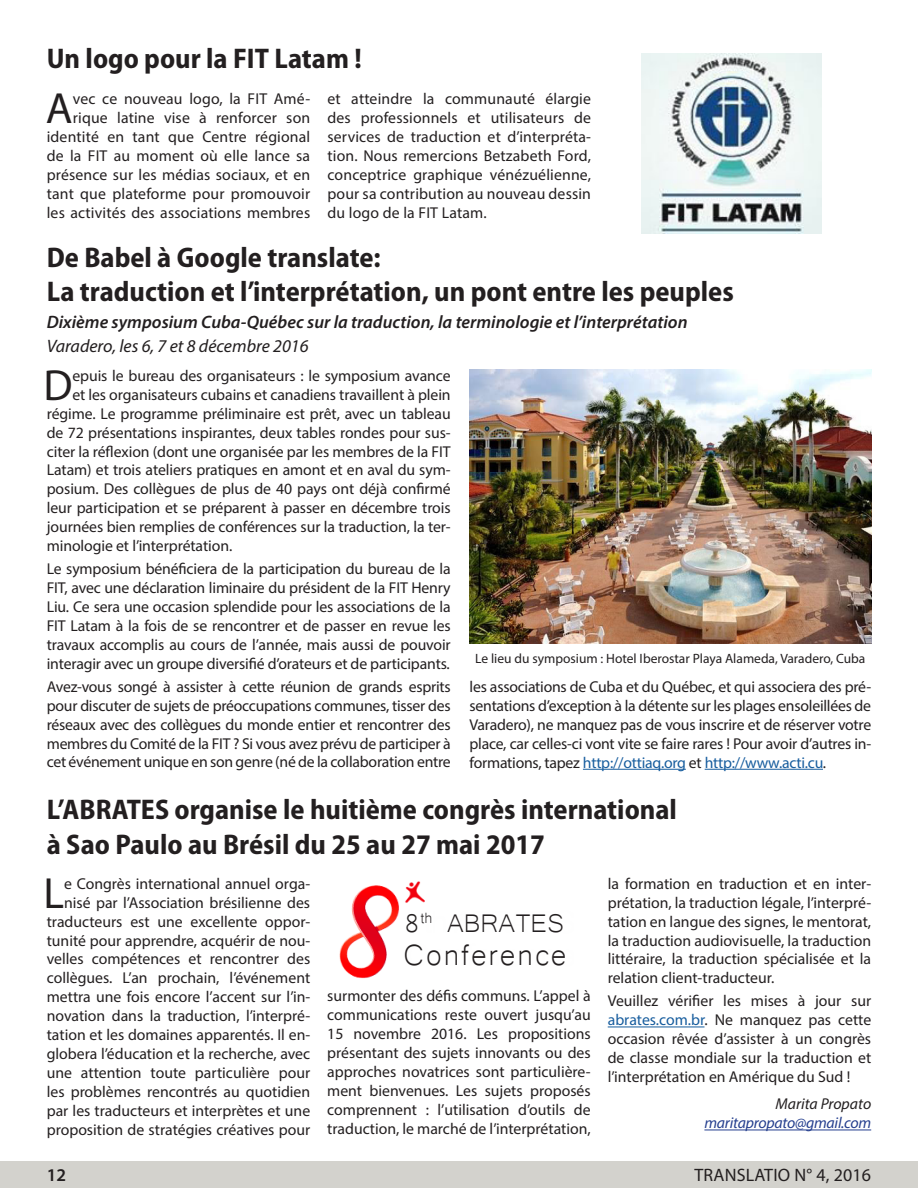
<style>
.page{position:relative;width:918px;height:1188px;background:#fff}
.page>*{position:absolute;margin:0;border:0;box-sizing:border-box;transform-origin:0 0}
.t1{font:43.8px "Myriad Pro";color:#231f20}
.t2{font:37.8px "Microsoft Yi Baiti";letter-spacing:.05em;color:#231f20}
.t3{font:33px "Microsoft Yi Baiti";color:#231f20}
.Titel_2{font:700 semi-condensed 28.5px/34.2px "Myriad Pro";color:#231f20}
.t4{font:italic 600 18px "Myriad Pro";color:#231f20}
.t5{font:italic 18px "Myriad Pro";color:#231f20}
.t6{font:18px "Myriad Pro";letter-spacing:.01em;color:#231f20}
.t7{font:600 18px "Myriad Pro";color:#231f20}
.t8{font:15.75px/18.9px "Myriad Pro";color:#231f20;text-align:justify}
.t9{font:italic 15.75px "Myriad Pro";letter-spacing:-.015em;color:#253f8e}
.t10{font:italic 15.75px "Myriad Pro";color:#231f20}
.t11{font:13.5px "Myriad Pro";color:#231f20}
.s1{color:#175d9e}
</style>
<div class="page">
<div style="left:0;top:1161px;width:918px;height:27px;background:#d3d2cd"></div>
<hr style="left:583px;top:769px;width:103px;height:1px;background:#175d9e">
<hr style="left:705px;top:769px;width:118px;height:1px;background:#175d9e">
<img style="left:339px;top:881px;width:86px;height:98px">
<img style="left:470px;top:369px;width:401px;height:275px">
<hr style="left:608px;top:1027px;width:97px;height:1px;background:#175d9e">
<hr style="left:704px;top:1130px;width:167px;height:1px;background:#253f8e">
<img style="left:642px;top:54px;width:180px;height:180px">
<p class="Titel_2" style="left:47px;top:41px;width:316px">Un logo pour la FIT Latam !</p>
<p class="t1" style="left:46px;top:82px;width:28px">A</p>
<p class="t8" style="left:47px;top:89px;width:265px;text-align:right">vec ce nouveau logo, la FIT Amé&shy;rique latine vise à renforcer son identité en tant que Centre régional de la FIT au moment où elle lance sa présence sur les médias sociaux, et en tant que plateforme pour promouvoir les activités des associations membres</p>
<p class="t8" style="left:328px;top:89px;width:265px">et atteindre la communauté élargie des professionnels et utilisateurs de services de traduction et d’interpréta&shy;tion. Nous remercions Betzabeth Ford, conceptrice graphique vénézuélienne, pour sa contribution au nouveau dessin du logo de la FIT Latam.</p>
<p class="Titel_2" style="left:47px;top:239px;width:336px">De Babel à Google translate:</p>
<p class="Titel_2" style="left:47px;top:273px;width:689px">La traduction et l’interprétation, un pont entre les peuples</p>
<p class="t4" style="left:47px;top:311px;width:642px">Dixième symposium Cuba-Québec sur la traduction, la terminologie et l’interprétation</p>
<p class="t5" style="left:47px;top:335px;width:263px">Varadero, les 6, 7 et 8 décembre 2016</p>
<p class="t1" style="left:43px;top:358px;width:31px">D</p>
<p class="t8" style="left:72px;top:366px;width:380px">epuis le bureau des organisateurs : le symposium avance</p>
<p class="t8" style="left:72px;top:385px;width:380px">et les organisateurs cubains et canadiens travaillent à plein</p>
<p class="t8" style="left:47px;top:404px;width:405px">régime. Le programme préliminaire est prêt, avec un tableau</p>
<p class="t8" style="left:47px;top:423px;width:405px">de 72 présentations inspirantes, deux tables rondes pour sus-</p>
<p class="t8" style="left:47px;top:442px;width:405px">citer la réflexion (dont une organisée par les membres de la FIT</p>
<p class="t8" style="left:47px;top:460px;width:405px">Latam) et trois ateliers pratiques en amont et en aval du sym-</p>
<p class="t8" style="left:47px;top:479px;width:405px">posium. Des collègues de plus de 40 pays ont déjà confirmé</p>
<p class="t8" style="left:47px;top:498px;width:405px">leur participation et se préparent à passer en décembre trois</p>
<p class="t8" style="left:47px;top:517px;width:405px">journées bien remplies de conférences sur la traduction, la ter-</p>
<p class="t8" style="left:47px;top:536px;width:187px">minologie et l’interprétation.</p>
<p class="t8" style="left:47px;top:559px;width:405px">Le symposium bénéficiera de la participation du bureau de la FIT, avec une déclaration liminaire du président de la FIT Henry Liu. Ce sera une occasion splendide pour les associations de la FIT Latam à la fois de se rencontrer et de passer en revue les travaux accomplis au cours de l’année, mais aussi de pouvoir interagir avec un groupe diversifié d’orateurs et de participants.</p>
<p class="t8" style="left:47px;top:677px;width:405px">Avez-vous songé à assister à cette réunion de grands esprits pour discuter de sujets de préoccupations communes, tisser des réseaux avec des collègues du monde entier et rencontrer des membres du Comité de la FIT ? Si vous avez prévu de participer à cet événement unique en son genre (né de la collaboration entre</p>
<p class="t8" style="left:470px;top:677px;width:403px">les associations de Cuba et du Québec, et qui associera des pré&shy;sentations d’exception à la détente sur les plages ensoleillées de Varadero), ne manquez pas de vous inscrire et de réserver votre place, car celles-ci vont vite se faire rares ! Pour avoir d’autres in&shy;formations, tapez <span class="s1">http://ottiaq.org</span> et <span class="s1">http://www.acti.cu</span>.</p>
<p class="t11" style="left:475px;top:650px;width:392px">Le lieu du symposium : Hotel Iberostar Playa Alameda, Varadero, Cuba</p>
<p class="Titel_2" style="left:47px;top:792px;width:632px">L’ABRATES organise le huitième congrès international à Sao Paulo au Brésil du 25 au 27 mai 2017</p>
<p class="t8" style="left:47px;top:874px;width:265px;text-align:right">e Congrès international annuel orga&shy;nisé par l’Association brésilienne des traducteurs est une excellente oppor&shy;tunité pour apprendre, acquérir de nou&shy;velles compétences et rencontrer des collègues. L’an prochain, l’événement mettra une fois encore l’accent sur l’in&shy;novation dans la traduction, l’interpré&shy;tation et les domaines apparentés. Il en&shy;globera l’éducation et la recherche, avec une attention toute particulière pour les problèmes rencontrés au quotidien par les traducteurs et interprètes et une proposition de stratégies créatives pour</p>
<p class="t1" style="left:43px;top:866px;width:22px">L</p>
<p class="t3" style="left:404px;top:904px;width:162px">8<sup>th</sup> ABRATES</p>
<p class="t2" style="left:404px;top:933px;width:165px">Conference</p>
<p class="t8" style="left:327px;top:986px;width:265px">surmonter des défis communs. L’appel à communications reste ouvert jusqu’au 15 novembre 2016. Les propositions présentant des sujets innovants ou des approches novatrices sont particulière&shy;ment bienvenues. Les sujets proposés comprennent : l’utilisation d’outils de traduction, le marché de l’interprétation,</p>
<p class="t8" style="left:608px;top:874px;width:265px">la formation en traduction et en inter&shy;prétation, la traduction légale, l’interpré&shy;tation en langue des signes, le mentorat, la traduction audiovisuelle, la traduction littéraire, la traduction spécialisée et la relation client-traducteur.</p>
<p class="t8" style="left:608px;top:992px;width:265px">Veuillez vérifier les mises à jour sur <span class="s1">abrates.com.br</span>. Ne manquez pas cette occasion rêvée d’assister à un congrès de classe mondiale sur la traduction et l’interprétation en Amérique du Sud !</p>
<p class="t10" style="left:776px;top:1094px;width:97px">Marita Propato</p>
<p class="t9" style="left:704px;top:1113px;width:168px">maritapropato@gmail.com</p>
<p class="t7" style="left:47px;top:1164px;width:21px">12</p>
<p class="t6" style="left:694px;top:1164px;width:178px">TRANSLATIO N° 4, 2016</p>
</div>
